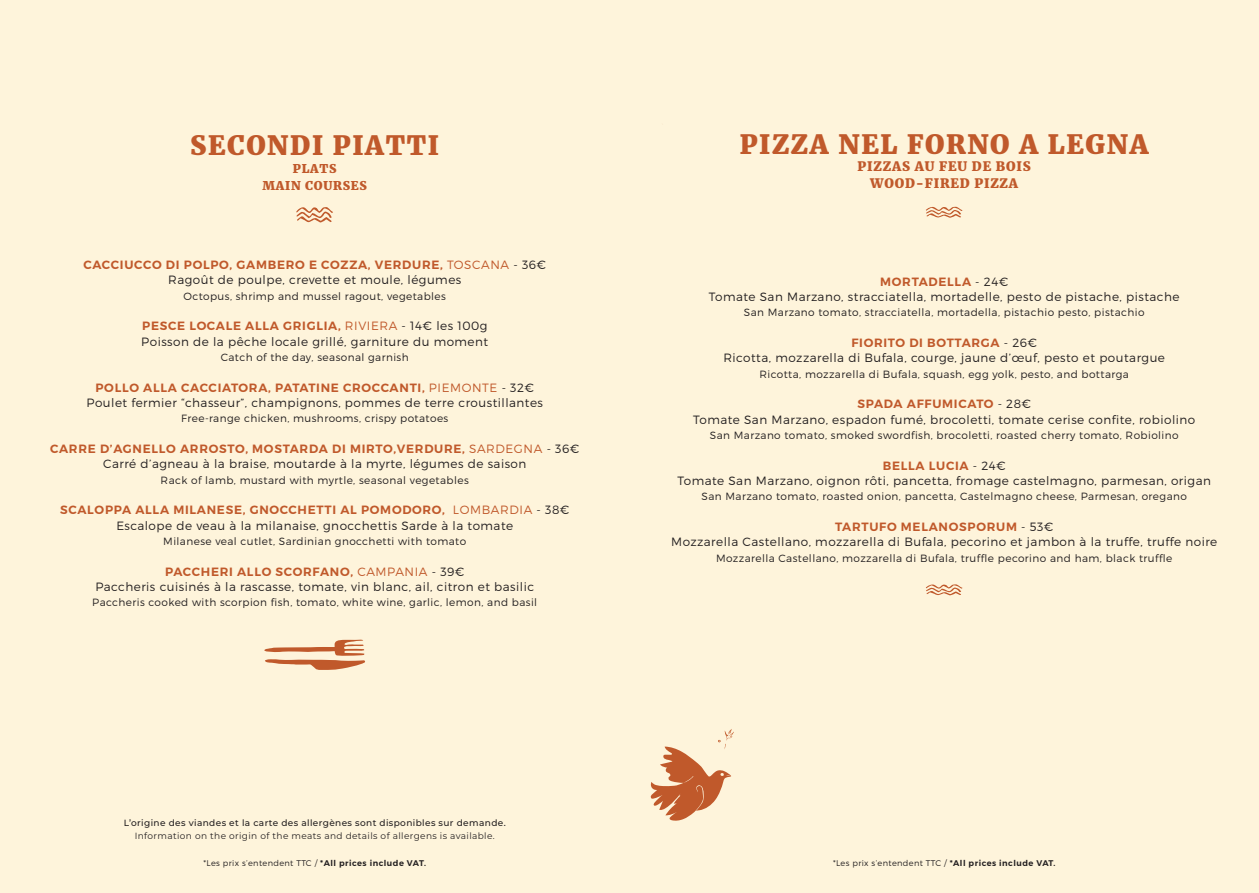
<style>
.page{position:relative;width:1259px;height:893px;background:#fef4db}
.page>*{position:absolute;margin:0;border:0;box-sizing:border-box;transform-origin:0 0}
.t1{font:800 26.4px "Merriweather";letter-spacing:.06em;color:#c0592b}
.t2{font:800 12.9px "Merriweather";letter-spacing:.06em;color:#c0592b}
.t3{font:300 12px "Montserrat";letter-spacing:.04em;color:#231f20}
.t4{font:600 12px "Montserrat";letter-spacing:.06em;color:#c0592b}
.t5{font:800 12px "Merriweather";letter-spacing:.06em;color:#c0592b}
.t6{font:300 10.5px "Montserrat";letter-spacing:.04em;color:#231f20}
.t7{font:500 9px "Montserrat";letter-spacing:.04em;color:#231f20}
.t8{font:9px "Montserrat";letter-spacing:.04em;color:#231f20}
.t9{font:300 8.25px "Montserrat";letter-spacing:.04em;color:#231f20}
.s1{font-weight:300}
.s2{font-weight:300;color:#231f20}
.s3{font-weight:600}
</style>
<div class="page">
<svg style="left:296px;top:207px;width:37px;height:15px"></svg>
<svg style="left:264px;top:639px;width:101px;height:31px"></svg>
<svg style="left:926px;top:207px;width:36px;height:11px"></svg>
<svg style="left:650px;top:729px;width:84px;height:92px"></svg>
<svg style="left:926px;top:584px;width:36px;height:11px"></svg>
<p class="t1" style="left:190px;top:130px;width:250px">SECONDI PIATTI</p>
<p class="t5" style="left:293px;top:161px;width:45px">PLATS</p>
<p class="t5" style="left:262px;top:178px;width:106px">MAIN COURSES</p>
<p class="t4" style="left:83px;top:257px;width:464px">CACCIUCCO DI POLPO, GAMBERO E COZZA, VERDURE, <span class="s1">TOSCANA</span> <span class="s2">- 36€</span></p>
<p class="t3" style="left:168px;top:273px;width:295px">Ragoût de poulpe, crevette et moule, légumes</p>
<p class="t6" style="left:183px;top:289px;width:264px">Octopus, shrimp and mussel ragout, vegetables</p>
<p class="t4" style="left:142px;top:319px;width:347px">PESCE LOCALE ALLA GRIGLIA, <span class="s1">RIVIERA</span> <span class="s2">- 14€ les 100g</span></p>
<p class="t3" style="left:141px;top:334px;width:348px">Poisson de la pêche locale grillé, garniture du moment</p>
<p class="t6" style="left:221px;top:351px;width:190px">Catch of the day, seasonal garnish</p>
<p class="t4" style="left:95px;top:380px;width:440px">POLLO ALLA CACCIATORA, PATATINE CROCCANTI, <span class="s1">PIEMONTE</span> <span class="s2">- 32€</span></p>
<p class="t3" style="left:86px;top:395px;width:458px">Poulet fermier “chasseur”, champignons, pommes de terre croustillantes</p>
<p class="t6" style="left:181px;top:412px;width:269px">Free-range chicken, mushrooms, crispy potatoes</p>
<p class="t4" style="left:50px;top:441px;width:531px">CARRE D’AGNELLO ARROSTO, MOSTARDA DI MIRTO,VERDURE, <span class="s1">SARDEGNA</span> <span class="s2">- 36€</span></p>
<p class="t3" style="left:103px;top:457px;width:425px">Carré d’agneau à la braise, moutarde à la myrte, légumes de saison</p>
<p class="t6" style="left:161px;top:473px;width:310px">Rack of lamb, mustard with myrtle, seasonal vegetables</p>
<p class="t4" style="left:60px;top:503px;width:511px">SCALOPPA ALLA MILANESE, GNOCCHETTI AL POMODORO, <span class="s1">LOMBARDIA</span> <span class="s2">- 38€</span></p>
<p class="t3" style="left:116px;top:518px;width:398px">Escalope de veau à la milanaise, gnocchettis Sarde à la tomate</p>
<p class="t6" style="left:163px;top:535px;width:304px">Milanese veal cutlet, Sardinian gnocchetti with tomato</p>
<p class="t4" style="left:165px;top:564px;width:301px">PACCHERI ALLO SCORFANO, <span class="s1">CAMPANIA</span> <span class="s2">- 39€</span></p>
<p class="t3" style="left:95px;top:579px;width:440px">Paccheris cuisinés à la rascasse, tomate, vin blanc, ail, citron et basilic</p>
<p class="t6" style="left:92px;top:596px;width:446px">Paccheris cooked with scorpion fish, tomato, white wine, garlic, lemon, and basil</p>
<p class="t7" style="left:124px;top:817px;width:383px">L’origine des viandes et la carte des allergènes sont disponibles sur demande.</p>
<p class="t8" style="left:135px;top:830px;width:361px">Information on the origin of the meats and details of allergens is available.</p>
<p class="t9" style="left:203px;top:858px;width:224px">*Les prix s’entendent TTC / <span class="s3">*All prices include VAT.</span></p>
<p class="t1" style="left:740px;top:128px;width:410px">PIZZA NEL FORNO A LEGNA</p>
<p class="t2" style="left:857px;top:158px;width:175px">PIZZAS AU FEU DE BOIS</p>
<p class="t2" style="left:870px;top:176px;width:149px">WOOD-FIRED PIZZA</p>
<p class="t4" style="left:880px;top:274px;width:130px">MORTADELLA <span class="s2">- 24€</span></p>
<p class="t3" style="left:709px;top:289px;width:472px">Tomate San Marzano, stracciatella, mortadelle, pesto de pistache, pistache</p>
<p class="t6" style="left:744px;top:306px;width:402px">San Marzano tomato, stracciatella, mortadella, pistachio pesto, pistachio</p>
<p class="t4" style="left:851px;top:335px;width:187px">FIORITO DI BOTTARGA <span class="s2">- 26€</span></p>
<p class="t3" style="left:723px;top:351px;width:443px">Ricotta, mozzarella di Bufala, courge, jaune d’œuf, pesto et poutargue</p>
<p class="t6" style="left:759px;top:368px;width:371px">Ricotta, mozzarella di Bufala, squash, egg yolk, pesto, and bottarga</p>
<p class="t4" style="left:857px;top:397px;width:175px">SPADA AFFUMICATO <span class="s2">- 28€</span></p>
<p class="t3" style="left:693px;top:412px;width:503px">Tomate San Marzano, espadon fumé, brocoletti, tomate cerise confite, robiolino</p>
<p class="t6" style="left:710px;top:429px;width:470px">San Marzano tomato, smoked swordfish, brocoletti, roasted cherry tomato, Robiolino</p>
<p class="t4" style="left:882px;top:458px;width:125px">BELLA LUCIA <span class="s2">- 24€</span></p>
<p class="t3" style="left:677px;top:474px;width:535px">Tomate San Marzano, oignon rôti, pancetta, fromage castelmagno, parmesan, origan</p>
<p class="t6" style="left:701px;top:490px;width:487px">San Marzano tomato, roasted onion, pancetta, Castelmagno cheese, Parmesan, oregano</p>
<p class="t4" style="left:835px;top:519px;width:220px">TARTUFO MELANOSPORUM <span class="s2">- 53€</span></p>
<p class="t3" style="left:671px;top:535px;width:548px">Mozzarella Castellano, mozzarella di Bufala, pecorino et jambon à la truffe, truffe noire</p>
<p class="t6" style="left:716px;top:552px;width:458px">Mozzarella Castellano, mozzarella di Bufala, truffle pecorino and ham, black truffle</p>
<p class="t9" style="left:833px;top:858px;width:224px">*Les prix s’entendent TTC / <span class="s3">*All prices include VAT.</span></p>
</div>
